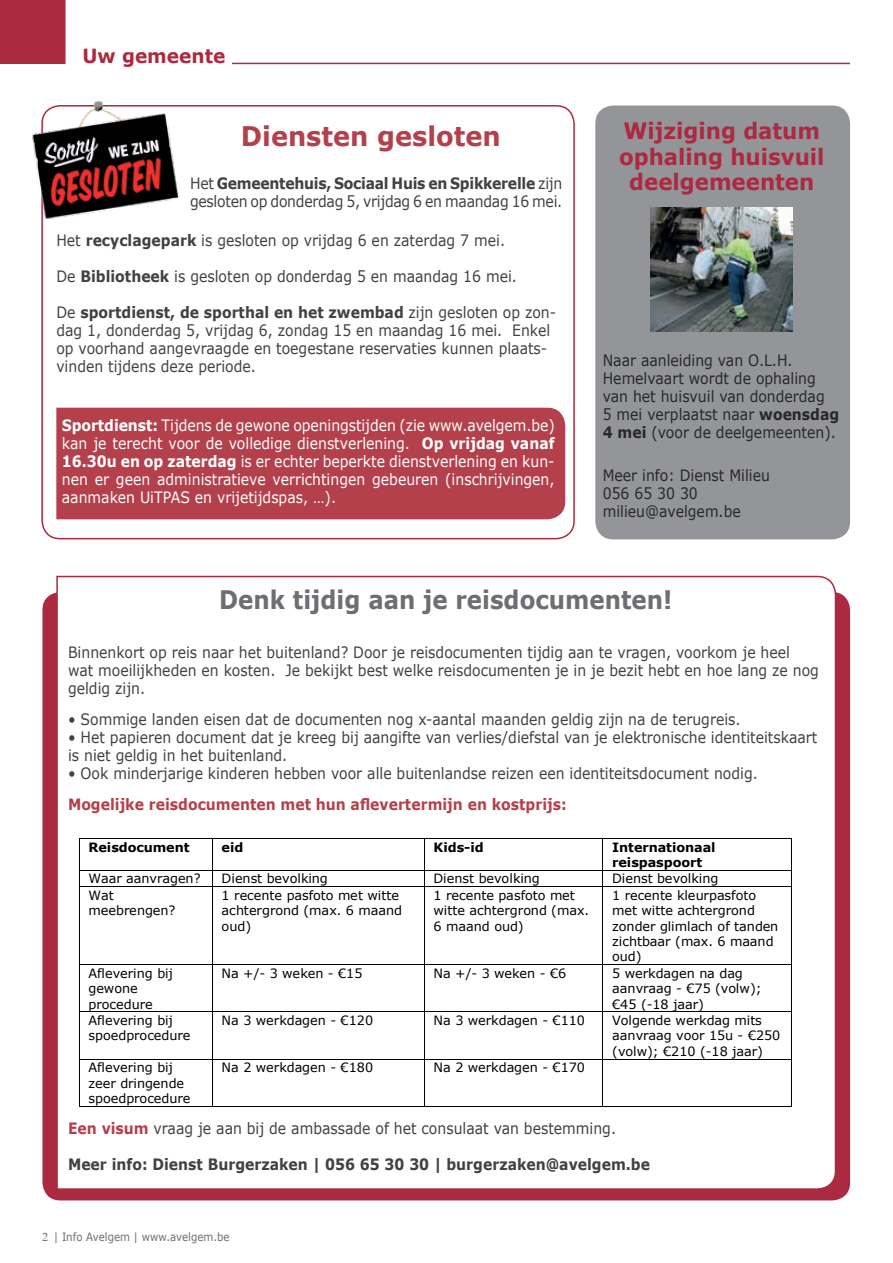
<style>
.page{position:relative;width:893px;height:1263px;background:#fff}
.page>*{position:absolute;margin:0;border:0;box-sizing:border-box;transform-origin:0 0}
.t1{font:700 27px "Verdana";color:#b4404c;scale:.95 1}
.t2{font:700 25.5px "Verdana";color:#6d6e71;scale:.9 1}
.t3{font:700 22.5px/25.5px "Verdana";color:#ac2a40;text-align:center;scale:.95 1}
.t4{font:700 19.5px "Verdana";color:#ac2a40;scale:.95 1}
.t5{font:15.6px/18px "Verdana";color:#414042;scale:.89 1}
.t6{font:15.6px/18px "Verdana";color:#fff;text-align:justify;scale:.89 1}
.t7{font:15.6px/18px "Verdana";color:#292829;scale:.89 1}
.t8{font:15.6px/18px "Verdana";letter-spacing:-.02em;color:#414042;scale:.89 1}
.t9{font:700 15.6px "Verdana";color:#414042;scale:.89 1}
.t10{font:700 15.6px "Verdana";color:#b4404c;scale:.89 1}
.t11{font:12.75px/15.5px "Verdana";color:#000}
.t12{font:700 12.75px/15.5px "Verdana";letter-spacing:-.005em;color:#000}
.t13{font:11.4px "Verdana";color:#6d6e71;scale:.89 1}
.s1{font-weight:700}
.s2{font-weight:700;color:#b4404c}
.s3{font-family:"Times New Roman";font-size:12px}
</style>
<div class="page">
<div style="left:41px;top:105px;width:534px;height:434px;border:2px solid #ac2a40;border-radius:18px"></div>
<div style="left:0;top:0;width:66px;height:64px;background:#ac2a40"></div>
<hr style="left:232px;top:63px;width:618px;height:1px;background:#ac2a40">
<div style="left:56px;top:408px;width:509px;height:111px;background:#b4404c"></div>
<div style="left:595px;top:106px;width:255px;height:433px;background:#939598;border-radius:18px"></div>
<img style="left:32px;top:100px;width:158px;height:122px">
<img style="left:650px;top:207px;width:142px;height:125px">
<div style="left:42px;top:592px;width:808px;height:608px;background:#ac2a40;border-radius:18px"></div>
<div style="left:56px;top:575px;width:781px;height:614px;background:#fff"></div>
<hr style="left:79px;top:838px;width:133px;height:1px;background:#000">
<hr style="left:213px;top:838px;width:211px;height:1px;background:#000">
<hr style="left:425px;top:838px;width:178px;height:1px;background:#000">
<hr style="left:603px;top:838px;width:188px;height:1px;background:#000">
<hr style="left:79px;top:839px;width:1px;height:31px;background:#000">
<hr style="left:212px;top:839px;width:1px;height:31px;background:#000">
<hr style="left:424px;top:839px;width:1px;height:31px;background:#000">
<hr style="left:603px;top:839px;width:1px;height:31px;background:#000">
<hr style="left:791px;top:839px;width:1px;height:31px;background:#000">
<hr style="left:79px;top:870px;width:133px;height:1px;background:#000">
<hr style="left:213px;top:870px;width:211px;height:1px;background:#000">
<hr style="left:425px;top:870px;width:178px;height:1px;background:#000">
<hr style="left:603px;top:870px;width:188px;height:1px;background:#000">
<svg style="left:79px;top:871px;width:1px;height:15px"></svg>
<hr style="left:79px;top:886px;width:133px;height:1px;background:#000">
<svg style="left:212px;top:870px;width:1px;height:17px"></svg>
<hr style="left:213px;top:886px;width:211px;height:1px;background:#000">
<svg style="left:424px;top:870px;width:1px;height:17px"></svg>
<hr style="left:425px;top:886px;width:178px;height:1px;background:#000">
<svg style="left:603px;top:871px;width:1px;height:15px"></svg>
<hr style="left:603px;top:886px;width:188px;height:1px;background:#000">
<svg style="left:791px;top:870px;width:1px;height:17px"></svg>
<hr style="left:79px;top:887px;width:1px;height:77px;background:#000">
<hr style="left:212px;top:887px;width:1px;height:77px;background:#000">
<hr style="left:424px;top:887px;width:1px;height:77px;background:#000">
<hr style="left:603px;top:887px;width:1px;height:77px;background:#000">
<hr style="left:791px;top:887px;width:1px;height:77px;background:#000">
<hr style="left:79px;top:964px;width:133px;height:1px;background:#000">
<hr style="left:213px;top:964px;width:211px;height:1px;background:#000">
<hr style="left:425px;top:964px;width:178px;height:1px;background:#000">
<hr style="left:603px;top:964px;width:188px;height:1px;background:#000">
<hr style="left:79px;top:965px;width:1px;height:46px;background:#000">
<hr style="left:212px;top:965px;width:1px;height:46px;background:#000">
<hr style="left:424px;top:965px;width:1px;height:46px;background:#000">
<hr style="left:603px;top:965px;width:1px;height:46px;background:#000">
<hr style="left:791px;top:965px;width:1px;height:46px;background:#000">
<hr style="left:79px;top:1011px;width:133px;height:1px;background:#000">
<hr style="left:213px;top:1011px;width:211px;height:1px;background:#000">
<hr style="left:425px;top:1011px;width:178px;height:1px;background:#000">
<hr style="left:603px;top:1011px;width:188px;height:1px;background:#000">
<hr style="left:79px;top:1012px;width:1px;height:47px;background:#000">
<hr style="left:212px;top:1012px;width:1px;height:47px;background:#000">
<hr style="left:424px;top:1012px;width:1px;height:47px;background:#000">
<hr style="left:603px;top:1012px;width:1px;height:47px;background:#000">
<hr style="left:791px;top:1012px;width:1px;height:47px;background:#000">
<hr style="left:79px;top:1059px;width:133px;height:1px;background:#000">
<hr style="left:213px;top:1059px;width:211px;height:1px;background:#000">
<hr style="left:425px;top:1059px;width:178px;height:1px;background:#000">
<hr style="left:603px;top:1059px;width:188px;height:1px;background:#000">
<hr style="left:79px;top:1059px;width:1px;height:47px;background:#000">
<hr style="left:79px;top:1106px;width:133px;height:1px;background:#000">
<hr style="left:212px;top:1059px;width:1px;height:47px;background:#000">
<hr style="left:213px;top:1106px;width:211px;height:1px;background:#000">
<hr style="left:424px;top:1059px;width:1px;height:47px;background:#000">
<hr style="left:425px;top:1106px;width:178px;height:1px;background:#000">
<hr style="left:603px;top:1059px;width:1px;height:47px;background:#000">
<hr style="left:603px;top:1106px;width:188px;height:1px;background:#000">
<hr style="left:791px;top:1059px;width:1px;height:47px;background:#000">
<p class="t4" style="left:83px;top:43px;width:152px">Uw gemeente</p>
<h1 class="t1" style="left:241px;top:117px;width:275px">Diensten gesloten</h1>
<p class="t8" style="left:190px;top:174px;width:420px">Het <span class="s1">Gemeentehuis, Sociaal Huis en Spikkerelle</span> zijn gesloten op donderdag 5, vrijdag 6 en maandag 16 mei.</p>
<p class="t5" style="left:56px;top:231px;width:506px">Het <span class="s1">recyclagepark</span> is gesloten op vrijdag 6 en zaterdag 7 mei.</p>
<p class="t5" style="left:56px;top:267px;width:519px">De <span class="s1">Bibliotheek</span> is gesloten op donderdag 5 en maandag 16 mei.</p>
<p class="t5" style="left:56px;top:303px;width:563px">De <span class="s1">sportdienst, de sporthal en het zwembad</span> zijn gesloten op zon&shy;dag 1, donderdag 5, vrijdag 6, zondag 15 en maandag 16 mei. Enkel op voorhand aangevraagde en toegestane reservaties kunnen plaats&shy;vinden tijdens deze periode.</p>
<p class="t6" style="left:62px;top:416px;width:555px"><span class="s1">Sportdienst:</span> Tijdens de gewone openingstijden (zie www.avelgem.be) kan je terecht voor de volledige dienstverlening. <span class="s1">Op vrijdag vanaf 16.30u en op zaterdag</span> is er echter beperkte dienstverlening en kun&shy;nen er geen administratieve verrichtingen gebeuren (inschrijvingen, aanmaken UiTPAS en vrijetijdspas, …).</p>
<h3 class="t3" style="left:619px;top:118px;width:218px">Wijziging datum ophaling huisvuil deelgemeenten</h3>
<p class="t7" style="left:603px;top:351px;width:267px">Naar aanleiding van O.L.H.<br>Hemelvaart wordt de ophaling van het huisvuil van donderdag<br>5 mei verplaatst naar <span class="s1">woensdag<br>4 mei</span> (voor de deelgemeenten).</p>
<p class="t7" style="left:603px;top:466px;width:189px">Meer info: Dienst Milieu<br>056 65 30 30 milieu@avelgem.be</p>
<h2 class="t2" style="left:219px;top:582px;width:505px">Denk tijdig aan je reisdocumenten!</h2>
<p class="t5" style="left:68px;top:643px;width:845px">Binnenkort op reis naar het buitenland? Door je reisdocumenten tijdig aan te vragen, voorkom je heel wat moeilijkheden en kosten. Je bekijkt best welke reisdocumenten je in je bezit hebt en hoe lang ze nog geldig zijn.</p>
<p class="t5" style="left:68px;top:710px;width:757px">• Sommige landen eisen dat de documenten nog x-aantal maanden geldig zijn na de terugreis.</p>
<p class="t5" style="left:68px;top:728px;width:843px">• Het papieren document dat je kreeg bij aangifte van verlies/diefstal van je elektronische identiteitskaart is niet geldig in het buitenland.</p>
<p class="t5" style="left:68px;top:764px;width:777px">• Ook minderjarige kinderen hebben voor alle buitenlandse reizen een identiteitsdocument nodig.</p>
<p class="t10" style="left:68px;top:793px;width:562px">Mogelijke reisdocumenten met hun aflevertermijn en kostprijs:</p>
<p class="t12" style="left:88px;top:839px;width:103px">Reisdocument</p>
<p class="t12" style="left:222px;top:839px;width:23px">eid</p>
<p class="t12" style="left:434px;top:839px;width:52px">Kids-id</p>
<p class="t12" style="left:612px;top:839px;width:105px">Internationaal reispaspoort</p>
<p class="t11" style="left:88px;top:871px;width:114px">Waar aanvragen?</p>
<p class="t11" style="left:222px;top:871px;width:108px">Dienst bevolking</p>
<p class="t11" style="left:434px;top:871px;width:108px">Dienst bevolking</p>
<p class="t11" style="left:612px;top:871px;width:108px">Dienst bevolking</p>
<p class="t11" style="left:88px;top:887px;width:89px">Wat meebrengen?</p>
<p class="t11" style="left:222px;top:887px;width:182px">1 recente pasfoto met witte achtergrond (max. 6 maand oud)</p>
<p class="t11" style="left:434px;top:887px;width:157px">1 recente pasfoto met witte achtergrond (max.<br>6 maand oud)</p>
<p class="t11" style="left:612px;top:887px;width:168px">1 recente kleurpasfoto met witte achtergrond zonder glimlach of tanden zichtbaar (max. 6 maand oud)</p>
<p class="t11" style="left:88px;top:965px;width:86px">Aflevering bij gewone procedure</p>
<p class="t11" style="left:222px;top:965px;width:142px">Na +/- 3 weken - €15</p>
<p class="t11" style="left:434px;top:965px;width:134px">Na +/- 3 weken - €6</p>
<p class="t11" style="left:612px;top:965px;width:151px">5 werkdagen na dag aanvraag - €75 (volw); €45 (-18 jaar)</p>
<p class="t11" style="left:88px;top:1012px;width:103px">Aflevering bij spoedprocedure</p>
<p class="t11" style="left:222px;top:1012px;width:153px">Na 3 werkdagen - €120</p>
<p class="t11" style="left:434px;top:1012px;width:153px">Na 3 werkdagen - €110</p>
<p class="t11" style="left:612px;top:1012px;width:170px">Volgende werkdag mits aanvraag voor 15u - €250 (volw); €210 (-18 jaar)</p>
<p class="t11" style="left:88px;top:1059px;width:103px">Aflevering bij zeer dringende spoedprocedure</p>
<p class="t11" style="left:222px;top:1059px;width:153px">Na 2 werkdagen - €180</p>
<p class="t11" style="left:434px;top:1059px;width:153px">Na 2 werkdagen - €170</p>
<p class="t5" style="left:68px;top:1119px;width:617px"><span class="s2">Een visum</span> vraag je aan bij de ambassade of het consulaat van bestemming.</p>
<p class="t9" style="left:68px;top:1153px;width:655px">Meer info: Dienst Burgerzaken | 056 65 30 30 | burgerzaken@avelgem.be</p>
<p class="t13" style="left:42px;top:1229px;width:212px"><span class="s3">2</span> | Info Avelgem | www.avelgem.be</p>
</div>
